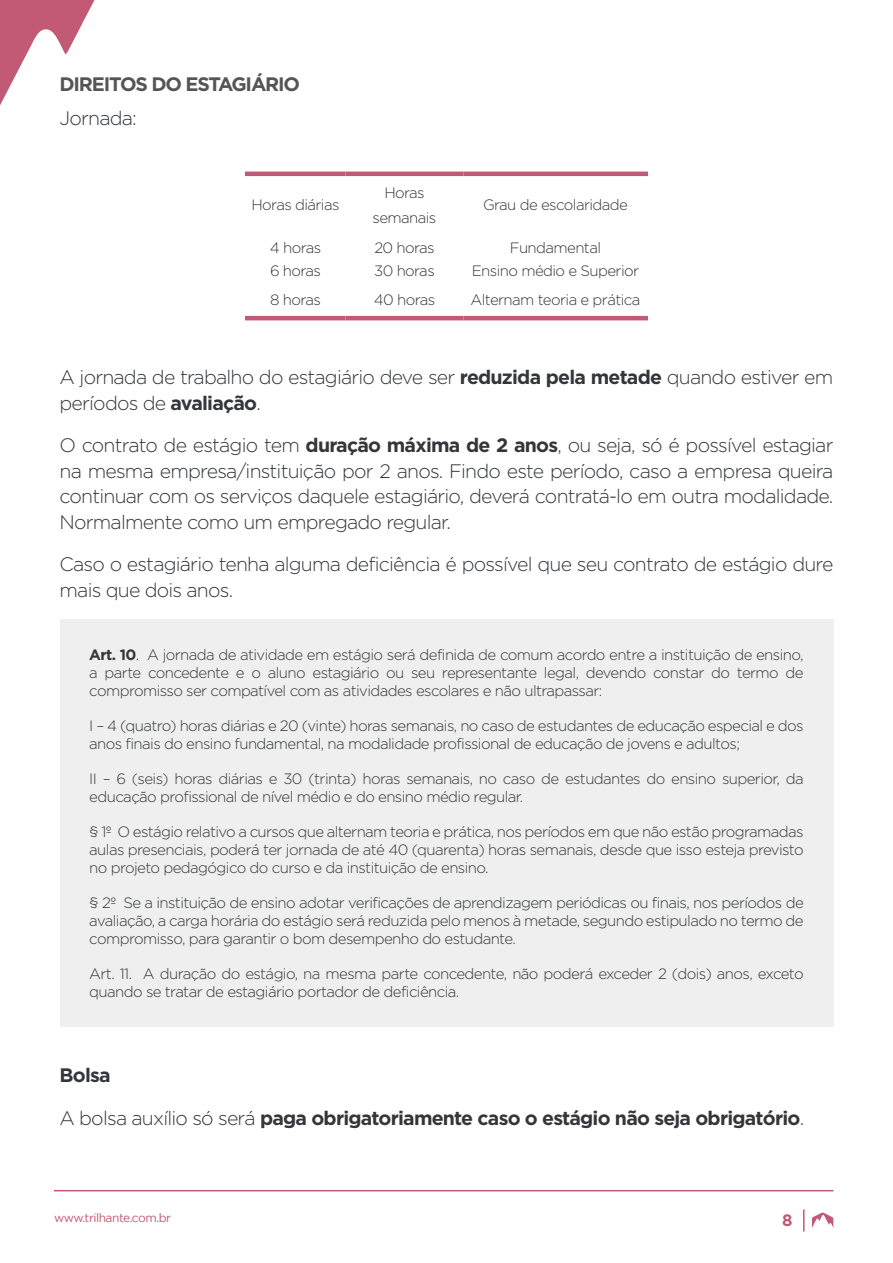
<style>
.page{position:relative;width:893px;height:1263px;background:#fff}
.page>*{position:absolute;margin:0;border:0;box-sizing:border-box;transform-origin:0 0}
.Parágrafo_Texto{font:300 19.5px/25.5px "Gotham";letter-spacing:-.04em;color:#33373a}
.Parágrafo_Texto-2{font:700 19.5px "Gotham";letter-spacing:-.04em;color:#33373a}
.Título_4{font:700 19.5px "Gotham";letter-spacing:-.06em;color:#555}
.t1{font:700 16.5px "Gotham";color:#c25975}
.Citação_de_Lei_Artig{font:300 15px/18px "Gotham";letter-spacing:-.04em;color:#33373a;text-align:justify}
.Tabela{font:300 15px/25.5px "Gotham";letter-spacing:-.04em;color:#33373a;text-align:center}
.t2{font:12px "Gotham";letter-spacing:-.04em;color:#c25975}
.s1{font-weight:700}
.s2{font-weight:300}
</style>
<div class="page">
<svg style="left:0;top:0;width:95px;height:105px"></svg>
<svg style="left:803px;top:1209px;width:1px;height:22px"></svg>
<svg style="left:812px;top:1212px;width:22px;height:16px"></svg>
<hr style="left:54px;top:1190px;width:779px;height:1px;background:#c25975">
<hr style="left:245px;top:172px;width:100px;height:4px;background:#c25975">
<hr style="left:345px;top:172px;width:118px;height:4px;background:#c25975">
<hr style="left:463px;top:172px;width:185px;height:4px;background:#c25975">
<hr style="left:245px;top:316px;width:100px;height:4px;background:#c25975">
<hr style="left:345px;top:316px;width:118px;height:4px;background:#c25975">
<hr style="left:463px;top:316px;width:185px;height:4px;background:#c25975">
<div style="left:60px;top:619px;width:773px;height:407px;background:#eeefee"></div>
<p class="Título_4" style="left:60px;top:73px;width:242px">DIREITOS DO ESTAGIÁRIO</p>
<p class="Parágrafo_Texto" style="left:60px;top:105px;width:79px">Jornada:</p>
<p class="Tabela" style="left:251px;top:192px;width:89px">Horas diárias</p>
<p class="Tabela" style="left:373px;top:179px;width:65px">Horas semanais</p>
<p class="Tabela" style="left:483px;top:192px;width:146px">Grau de escolaridade</p>
<p class="Tabela" style="left:270px;top:234px;width:53px">4 horas</p>
<p class="Tabela" style="left:374px;top:234px;width:62px">20 horas</p>
<p class="Tabela" style="left:510px;top:234px;width:93px">Fundamental</p>
<p class="Tabela" style="left:270px;top:257px;width:53px">6 horas</p>
<p class="Tabela" style="left:374px;top:257px;width:62px">30 horas</p>
<p class="Tabela" style="left:472px;top:257px;width:169px">Ensino médio e Superior</p>
<p class="Tabela" style="left:270px;top:287px;width:52px">8 horas</p>
<p class="Tabela" style="left:374px;top:287px;width:63px">40 horas</p>
<p class="Tabela" style="left:470px;top:287px;width:171px">Alternam teoria e prática</p>
<p class="Parágrafo_Texto" style="left:60px;top:364px;width:775px">A jornada de trabalho do estagiário deve ser <span class="s1">reduzida pela metade</span> quando estiver em períodos de <span class="s1">avaliação</span>.</p>
<p class="Parágrafo_Texto" style="left:60px;top:432px;width:775px;text-align:justify">O contrato de estágio tem <span class="s1">duração máxima de 2 anos</span>, ou seja, só é possível estagiar na mesma empresa/instituição por 2 anos. Findo este período, caso a empresa queira continuar com os serviços daquele estagiário, deverá contratá-lo em outra modalidade.<br>Normalmente como um empregado regular.</p>
<p class="Parágrafo_Texto" style="left:60px;top:551px;width:775px">Caso o estagiário tenha alguma deficiência é possível que seu contrato de estágio dure mais que dois anos.</p>
<p class="Citação_de_Lei_Artig" style="left:89px;top:645px;width:716px"><span class="s1">Art. 10</span>. A jornada de atividade em estágio será definida de comum acordo entre a instituição de ensino, a parte concedente e o aluno estagiário ou seu representante legal, devendo constar do termo de compromisso ser compatível com as atividades escolares e não ultrapassar:</p>
<p class="Citação_de_Lei_Artig" style="left:89px;top:716px;width:716px">I – 4 (quatro) horas diárias e 20 (vinte) horas semanais, no caso de estudantes de educação especial e dos anos finais do ensino fundamental, na modalidade profissional de educação de jovens e adultos;</p>
<p class="Citação_de_Lei_Artig" style="left:89px;top:769px;width:716px">II – 6 (seis) horas diárias e 30 (trinta) horas semanais, no caso de estudantes do ensino superior, da educação profissional de nível médio e do ensino médio regular.</p>
<p class="Citação_de_Lei_Artig" style="left:89px;top:822px;width:716px">§ 1º O estágio relativo a cursos que alternam teoria e prática, nos períodos em que não estão programadas aulas presenciais, poderá ter jornada de até 40 (quarenta) horas semanais, desde que isso esteja previsto no projeto pedagógico do curso e da instituição de ensino.</p>
<p class="Citação_de_Lei_Artig" style="left:89px;top:893px;width:716px">§ 2º Se a instituição de ensino adotar verificações de aprendizagem periódicas ou finais, nos períodos de avaliação, a carga horária do estágio será reduzida pelo menos à metade, segundo estipulado no termo de compromisso, para garantir o bom desempenho do estudante.</p>
<p class="Citação_de_Lei_Artig" style="left:89px;top:964px;width:716px">Art. 11. A duração do estágio, na mesma parte concedente, não poderá exceder 2 (dois) anos, exceto quando se tratar de estagiário portador de deficiência.</p>
<p class="Parágrafo_Texto-2" style="left:60px;top:1064px;width:53px">Bolsa</p>
<p class="Parágrafo_Texto-2" style="left:60px;top:1107px;width:746px"><span class="s2">A bolsa auxílio só será</span> paga obrigatoriamente caso o estágio não seja obrigatório<span class="s2">.</span></p>
<p class="t2" style="left:54px;top:1211px;width:119px">www.trilhante.com.br</p>
<p class="t1" style="left:782px;top:1211px;width:12px">8</p>
</div>
